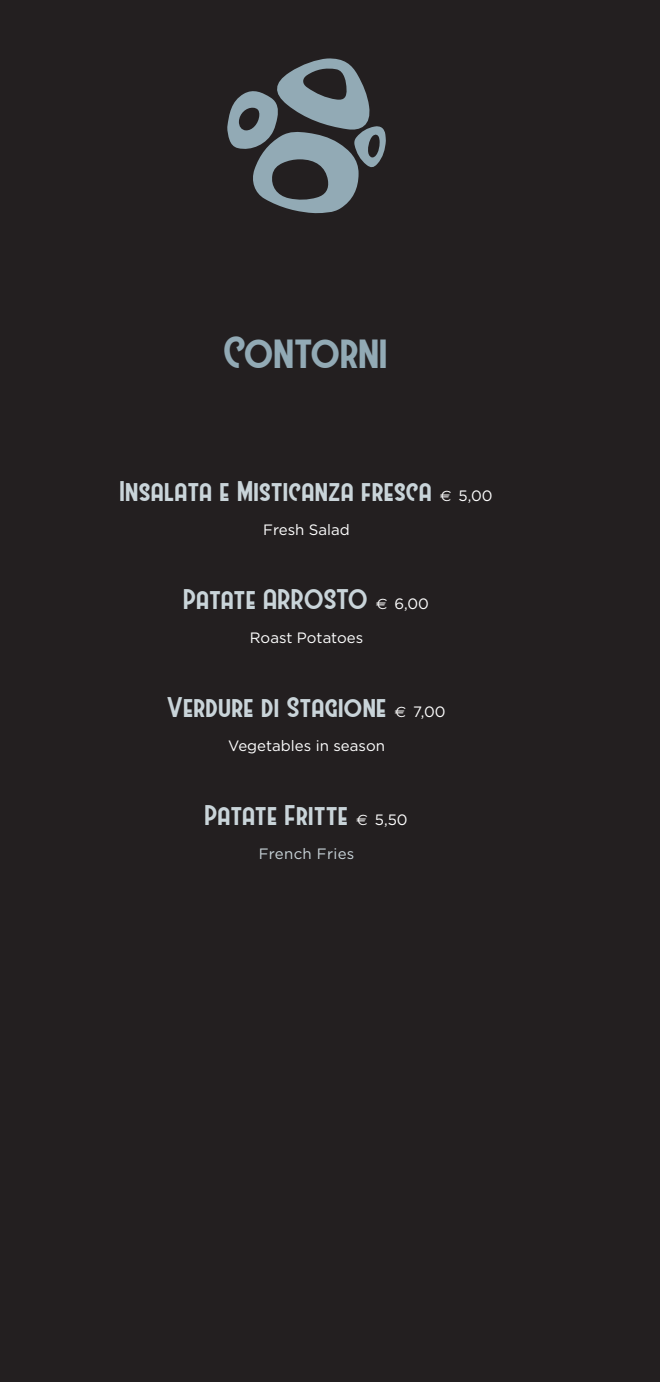
<style>
.page{position:relative;width:660px;height:1382px;background:#fff}
.page>*{position:absolute;margin:0;border:0;box-sizing:border-box;transform-origin:0 0}
.TITOLO_PAG{font:40.5px "Westmeath";color:#92aab5}
.PIATTO_ita{font:25.5px "Westmeath";letter-spacing:.015em;color:#c9d4d9}
.PIATTO_eng{font:25.5px "Westmeath";letter-spacing:.015em;color:#c9d4d9}
.PIATTO_eng-2{font:15px "Gotham";color:#fff}
.PIATTO_eng-3{font:15px "Gotham";letter-spacing:.02em;color:#c9d4d9}
.s1{font-family:"Euro Sans";font-size:15px;color:#fff}
.s2{font-family:"Gotham";font-size:15px;color:#fff}
</style>
<div class="page">
<div style="left:0;top:0;width:659px;height:1382px;background:#231f20"></div>
<svg style="left:227px;top:58px;width:158px;height:155px"></svg>
<p class="TITOLO_PAG" style="left:224px;top:330px;width:165px">Contorni</p>
<p class="PIATTO_ita" style="left:120px;top:477px;width:373px">Insalata e Misticanza fresca <span class="s1">€</span> <span class="s2">5,00</span></p>
<p class="PIATTO_eng-2" style="left:263px;top:521px;width:88px">Fresh Salad</p>
<p class="PIATTO_ita" style="left:184px;top:585px;width:246px">Patate ARROSTO <span class="s1">€</span> <span class="s2">6,00</span></p>
<p class="PIATTO_eng-2" style="left:250px;top:629px;width:115px">Roast Potatoes</p>
<p class="PIATTO_ita" style="left:167px;top:693px;width:279px">Verdure di Stagione <span class="s1">€</span> <span class="s2">7,00</span></p>
<p class="PIATTO_eng-2" style="left:228px;top:737px;width:158px">Vegetables in season</p>
<p class="PIATTO_eng" style="left:205px;top:801px;width:203px">Patate Fritte <span class="s1">€</span> <span class="s2">5,50</span></p>
<p class="PIATTO_eng-3" style="left:258px;top:845px;width:97px">French Fries</p>
</div>
